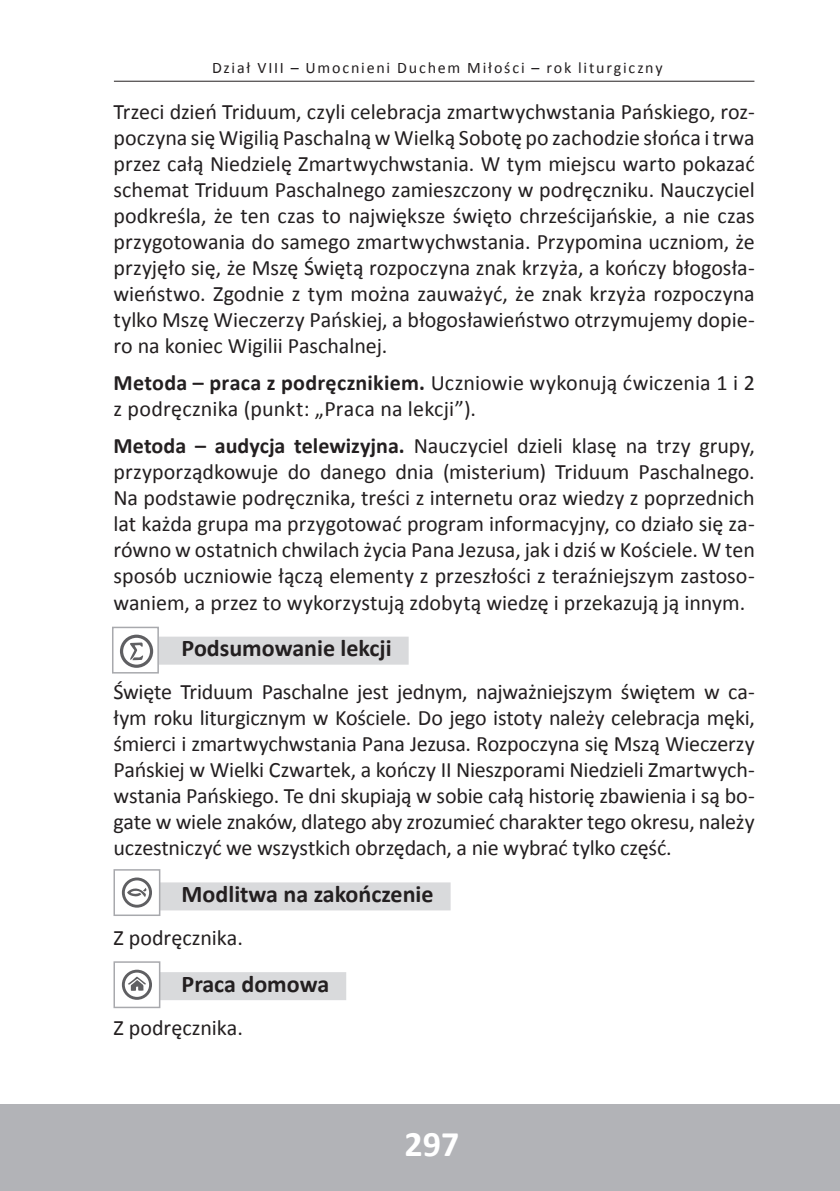
<style>
.page{position:relative;width:840px;height:1191px;background:#fff}
.page>*{position:absolute;margin:0;border:0;box-sizing:border-box;transform-origin:0 0}
.t1{font:700 36px "Calibri";color:#fff}
.t2{font:700 24px "Calibri";color:#231f20}
.t3{font:22px/26px "Calibri";color:#231f20;text-align:justify}
.t4{font:16px "Calibri";letter-spacing:.11em;color:#231f20}
.s1{font-weight:700}
</style>
<div class="page">
<hr style="left:0;top:1104px;width:1px;height:87px;background:#b2b3b7">
<div style="left:1px;top:1104px;width:838px;height:87px;background:#b2b3b7"></div>
<hr style="left:114px;top:81px;width:640px;height:1px;background:#231f20">
<div style="left:159px;top:636px;width:249px;height:28px;background:#d9dadc"></div>
<div style="left:159px;top:882px;width:291px;height:28px;background:#d9dadc"></div>
<div style="left:159px;top:972px;width:187px;height:28px;background:#d9dadc"></div>
<div style="left:112px;top:626px;width:47px;height:47px;border:2px solid #a8a9ad"></div>
<div style="left:114px;top:629px;width:43px;height:42px;background:#fff"></div>
<svg style="left:120px;top:634px;width:33px;height:34px"></svg>
<svg style="left:122px;top:969px;width:30px;height:30px"></svg>
<div style="left:113px;top:961px;width:47px;height:47px;border:2px solid #a8a9ad"></div>
<svg style="left:122px;top:877px;width:30px;height:30px"></svg>
<div style="left:113px;top:869px;width:47px;height:47px;border:2px solid #a8a9ad"></div>
<p class="t4" style="left:212px;top:58px;width:452px">Dział VIII – Umocnieni Duchem Miłości – rok liturgiczny</p>
<p class="t3" style="left:113px;top:98px;width:642px">Trzeci dzień Triduum, czyli celebracja zmartwychwstania Pańskiego, roz&shy;poczyna się Wigilią Paschalną w Wielką Sobotę po zachodzie słońca i trwa przez całą Niedzielę Zmartwychwstania. W tym miejscu warto pokazać schemat Triduum Paschalnego zamieszczony w podręczniku. Nauczyciel podkreśla, że ten czas to największe święto chrześcijańskie, a nie czas przygotowania do samego zmartwychwstania. Przypomina uczniom, że przyjęło się, że Mszę Świętą rozpoczyna znak krzyża, a kończy błogosła&shy;wieństwo. Zgodnie z tym można zauważyć, że znak krzyża rozpoczyna tylko Mszę Wieczerzy Pańskiej, a błogosławieństwo otrzymujemy dopie&shy;ro na koniec Wigilii Paschalnej.</p>
<p class="t3" style="left:113px;top:370px;width:642px"><span class="s1">Metoda – praca z podręcznikiem.</span> Uczniowie wykonują ćwiczenia 1 i 2 z podręcznika (punkt: „Praca na lekcji”).</p>
<p class="t3" style="left:113px;top:433px;width:642px"><span class="s1">Metoda – audycja telewizyjna.</span> Nauczyciel dzieli klasę na trzy grupy, przyporządkowuje do danego dnia (misterium) Triduum Paschalnego.<br>Na podstawie podręcznika, treści z internetu oraz wiedzy z poprzednich lat każda grupa ma przygotować program informacyjny, co działo się za&shy;równo w ostatnich chwilach życia Pana Jezusa, jak i dziś w Kościele. W ten sposób uczniowie łączą elementy z przeszłości z teraźniejszym zastoso&shy;waniem, a przez to wykorzystują zdobytą wiedzę i przekazują ją innym.</p>
<p class="t2" style="left:181px;top:633px;width:211px">Podsumowanie lekcji</p>
<p class="t3" style="left:113px;top:679px;width:642px">Święte Triduum Paschalne jest jednym, najważniejszym świętem w ca&shy;łym roku liturgicznym w Kościele. Do jego istoty należy celebracja męki, śmierci i zmartwychwstania Pana Jezusa. Rozpoczyna się Mszą Wieczerzy Pańskiej w Wielki Czwartek, a kończy II Nieszporami Niedzieli Zmartwych&shy;wstania Pańskiego. Te dni skupiają w sobie całą historię zbawienia i są bo&shy;gate w wiele znaków, dlatego aby zrozumieć charakter tego okresu, należy uczestniczyć we wszystkich obrzędach, a nie wybrać tylko część.</p>
<p class="t2" style="left:181px;top:878px;width:253px">Modlitwa na zakończenie</p>
<p class="t3" style="left:113px;top:924px;width:131px">Z podręcznika.</p>
<p class="t2" style="left:181px;top:968px;width:149px">Praca domowa</p>
<p class="t3" style="left:113px;top:1014px;width:131px">Z podręcznika.</p>
<h1 class="t1" style="left:404px;top:1120px;width:56px">297</h1>
</div>
